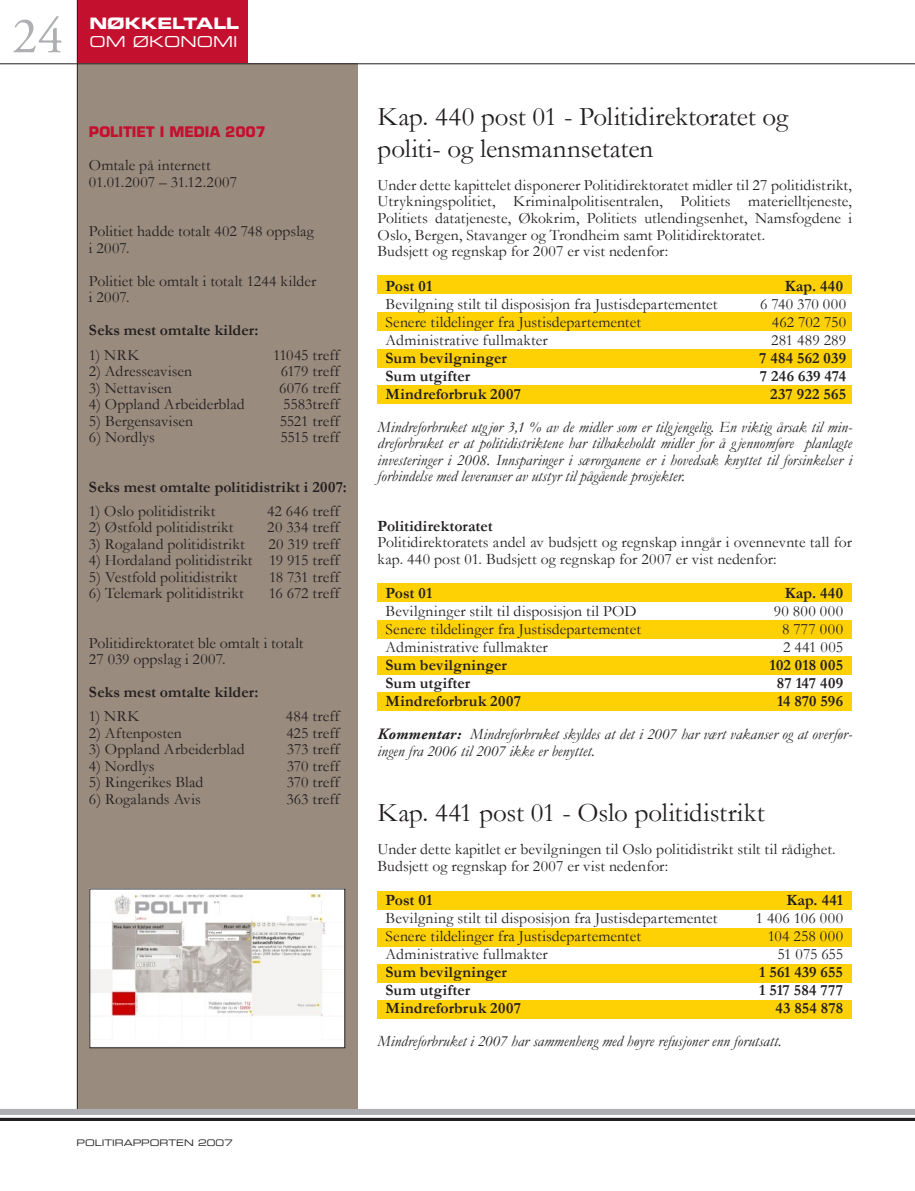
<style>
.page{position:relative;width:915px;height:1191px;background:#fff}
.page>*{position:absolute;margin:0;border:0;box-sizing:border-box;transform-origin:0 0}
.t1{font:51px "Adobe Garamond";color:#aeafb3}
.t2{font:27px/32.4px "Garamond";letter-spacing:-.005em;color:#231f20}
.t3{font:15.75px/16.5px "Garamond";letter-spacing:.005em;color:#231f20}
.t4{font:italic 15.75px/16.5px "Garamond";letter-spacing:.005em;color:#231f20;text-align:justify}
.t5{font:700 15.75px "Garamond";letter-spacing:.01em;color:#231f20}
.t6{font:15.75px "Eurostile Bold Extended Two";color:#fff}
.t7{font:15px "Eurostile Extended Two";color:#fff}
.t8{font:700 14.25px "Eurostile";color:#c3102f}
.t9{font:9px "Eurostile Extended Two";color:#231f20}
.s1{font-weight:700;font-style:normal}
.s2{font-family:"Adobe Garamond";font-weight:700}
</style>
<div class="page">
<div style="left:77px;top:0;width:170px;height:64px;background:#c3102f"></div>
<hr style="left:0;top:1118px;width:914px;height:3px;background:#231f20">
<hr style="left:0;top:1117px;width:914px;height:3px;background:#231f20">
<div style="left:77px;top:64px;width:280px;height:1049px;background:#998b7d"></div>
<div style="left:377px;top:276px;width:474px;height:18px;background:#fed105"></div>
<div style="left:377px;top:583px;width:474px;height:19px;background:#fed105"></div>
<div style="left:377px;top:891px;width:474px;height:18px;background:#fed105"></div>
<div style="left:377px;top:620px;width:474px;height:19px;background:#fed105"></div>
<div style="left:377px;top:928px;width:474px;height:18px;background:#fed105"></div>
<div style="left:377px;top:349px;width:474px;height:18px;background:#fed105"></div>
<div style="left:377px;top:656px;width:474px;height:19px;background:#fed105"></div>
<div style="left:377px;top:964px;width:474px;height:18px;background:#fed105"></div>
<div style="left:377px;top:692px;width:474px;height:19px;background:#fed105"></div>
<div style="left:377px;top:1000px;width:474px;height:18px;background:#fed105"></div>
<div style="left:377px;top:385px;width:474px;height:18px;background:#fed105"></div>
<div style="left:377px;top:313px;width:474px;height:18px;background:#fed105"></div>
<hr style="left:77px;top:0;width:1px;height:1109px;background:#231f20">
<div style="left:0;top:1109px;width:914px;height:6px;background:#aeafb3"></div>
<img style="left:91px;top:890px;width:252px;height:156px">
<div style="left:89px;top:888px;width:256px;height:160px;border:1px solid #231f20"></div>
<hr style="left:0;top:64px;width:914px;height:1px;background:#231f20">
<h1 class="t1" style="left:12px;top:9px;width:52px">24</h1>
<p class="t6" style="left:89px;top:13px;width:151px">NØKKELTALL</p>
<p class="t7" style="left:89px;top:32px;width:149px">OM ØKONOMI</p>
<p class="t8" style="left:89px;top:123px;width:178px">POLITIET I MEDIA 2007</p>
<p class="t3" style="left:89px;top:157px;width:149px">Omtale på internett<br>01.01.2007 – 31.12.2007</p>
<p class="t3" style="left:89px;top:223px;width:226px">Politiet hadde totalt 402 748 oppslag i 2007.</p>
<p class="t3" style="left:89px;top:272px;width:229px">Politiet ble omtalt i totalt 1244 kilder i 2007.</p>
<p class="t5" style="left:89px;top:321px;width:171px">Seks mest omtalte kilder:</p>
<p class="t3" style="left:89px;top:346px;width:52px">1) NRK</p>
<p class="t3" style="left:273px;top:346px;width:68px">11045 treff</p>
<p class="t3" style="left:89px;top:363px;width:105px">2) Adresseavisen</p>
<p class="t3" style="left:281px;top:363px;width:60px">6179 treff</p>
<p class="t3" style="left:89px;top:379px;width:84px">3) Nettavisen</p>
<p class="t3" style="left:279px;top:379px;width:62px">6076 treff</p>
<p class="t3" style="left:89px;top:396px;width:157px">4) Oppland Arbeiderblad</p>
<p class="t3" style="left:283px;top:396px;width:58px">5583treff</p>
<p class="t3" style="left:89px;top:412px;width:106px">5) Bergensavisen</p>
<p class="t3" style="left:280px;top:412px;width:61px">5521 treff</p>
<p class="t3" style="left:89px;top:429px;width:67px">6) Nordlys</p>
<p class="t3" style="left:280px;top:429px;width:61px">5515 treff</p>
<p class="t5" style="left:89px;top:477px;width:259px">Seks mest omtalte politidistrikt i 2007:</p>
<p class="t3" style="left:89px;top:502px;width:128px">1) Oslo politidistrikt</p>
<p class="t3" style="left:267px;top:502px;width:74px">42 646 treff</p>
<p class="t3" style="left:89px;top:519px;width:146px">2) Østfold politidistrikt</p>
<p class="t3" style="left:267px;top:519px;width:74px">20 334 treff</p>
<p class="t3" style="left:89px;top:535px;width:157px">3) Rogaland politidistrikt</p>
<p class="t3" style="left:268px;top:535px;width:73px">20 319 treff</p>
<p class="t3" style="left:89px;top:552px;width:252px">4) Hordaland politidistrikt 19 915 treff</p>
<p class="t3" style="left:89px;top:568px;width:150px">5) Vestfold politidistrikt</p>
<p class="t3" style="left:269px;top:568px;width:72px">18 731 treff</p>
<p class="t3" style="left:89px;top:585px;width:156px">6) Telemark politidistrikt</p>
<p class="t3" style="left:269px;top:585px;width:72px">16 672 treff</p>
<p class="t3" style="left:89px;top:634px;width:216px">Politidirektoratet ble omtalt i totalt<br>27 039 oppslag i 2007.</p>
<p class="t5" style="left:89px;top:683px;width:171px">Seks mest omtalte kilder:</p>
<p class="t3" style="left:89px;top:708px;width:52px">1) NRK</p>
<p class="t3" style="left:286px;top:708px;width:55px">484 treff</p>
<p class="t3" style="left:89px;top:724px;width:94px">2) Aftenposten</p>
<p class="t3" style="left:286px;top:724px;width:55px">425 treff</p>
<p class="t3" style="left:89px;top:741px;width:157px">3) Oppland Arbeiderblad</p>
<p class="t3" style="left:287px;top:741px;width:54px">373 treff</p>
<p class="t3" style="left:89px;top:757px;width:67px">4) Nordlys</p>
<p class="t3" style="left:287px;top:757px;width:54px">370 treff</p>
<p class="t3" style="left:89px;top:774px;width:116px">5) Ringerikes Blad</p>
<p class="t3" style="left:287px;top:774px;width:54px">370 treff</p>
<p class="t3" style="left:89px;top:790px;width:113px">6) Rogalands Avis</p>
<p class="t3" style="left:286px;top:790px;width:55px">363 treff</p>
<h2 class="t2" style="left:377px;top:100px;width:412px">Kap. 440 post 01 - Politidirektoratet og politi- og lensmannsetaten</h2>
<p class="t3" style="left:377px;top:177px;width:476px">Under dette kapittelet disponerer Politidirektoratet midler til 27 politidistrikt, Utrykningspolitiet, Kriminalpolitisentralen, Politiets materielltjeneste, Politiets datatjeneste, Økokrim, Politiets utlendingsenhet, Namsfogdene i Oslo, Bergen, Stavanger og Trondheim samt Politidirektoratet.<br>Budsjett og regnskap for 2007 er vist nedenfor:</p>
<p class="t5" style="left:385px;top:276px;width:48px">Post 01</p>
<p class="t5" style="left:784px;top:276px;width:60px">Kap. 440</p>
<p class="t3" style="left:385px;top:295px;width:333px">Bevilgning stilt til disposisjon fra Justisdepartementet</p>
<p class="t3" style="left:760px;top:295px;width:87px">6 740 370 000</p>
<p class="t3" style="left:385px;top:313px;width:257px">Senere tildelinger fra Justisdepartementet</p>
<p class="t3" style="left:771px;top:313px;width:76px">462 702 750</p>
<p class="t3" style="left:385px;top:331px;width:164px">Administrative fullmakter</p>
<p class="t3" style="left:771px;top:331px;width:76px">281 489 289</p>
<p class="t5" style="left:385px;top:348px;width:123px">Sum bevilgninger</p>
<p class="t5" style="left:758px;top:348px;width:88px">7 484 562 039</p>
<p class="t5" style="left:385px;top:366px;width:86px">Sum utgifter</p>
<p class="t5" style="left:759px;top:366px;width:88px">7 246 639 474</p>
<p class="t5" style="left:385px;top:384px;width:137px">Mindreforbruk 2007</p>
<p class="t5" style="left:770px;top:384px;width:77px">237 922 565</p>
<p class="t4" style="left:377px;top:418px;width:476px">Mindreforbruket utg jør 3,1 % av de midler som er tilg jengelig. En viktig årsak til min&shy;dreforbruket er at politidistriktene har tilbakeholdt midler for å g jennomføre planlagte investeringer i 2008. Innsparinger i særorganene er i hovedsak knyttet til forsinkelser i forbindelse med leveranser av utstyr til pågående prosjekter.</p>
<p class="t5" style="left:377px;top:516px;width:117px">Politidirektoratet</p>
<p class="t3" style="left:377px;top:534px;width:476px">Politidirektoratets andel av budsjett og regnskap inngår i ovennevnte tall for kap. 440 post 01. Budsjett og regnskap for 2007 er vist nedenfor:</p>
<p class="t5" style="left:385px;top:584px;width:48px">Post 01</p>
<p class="t5" style="left:784px;top:584px;width:60px">Kap. 440</p>
<p class="t3" style="left:385px;top:603px;width:252px">Bevilgninger stilt til disposisjon til POD</p>
<p class="t3" style="left:773px;top:603px;width:71px">90 800 000</p>
<p class="t3" style="left:385px;top:621px;width:257px">Senere tildelinger fra Justisdepartementet</p>
<p class="t3" style="left:781px;top:621px;width:62px">8 777 000</p>
<p class="t3" style="left:385px;top:639px;width:164px">Administrative fullmakter</p>
<p class="t3" style="left:782px;top:639px;width:61px">2 441 005</p>
<p class="t5" style="left:385px;top:656px;width:123px">Sum bevilgninger</p>
<p class="t5" style="left:769px;top:656px;width:75px">102 018 005</p>
<p class="t5" style="left:385px;top:674px;width:86px">Sum utgifter</p>
<p class="t5" style="left:776px;top:674px;width:68px">87 147 409</p>
<p class="t5" style="left:385px;top:692px;width:137px">Mindreforbruk 2007</p>
<p class="t4" style="left:377px;top:684px;width:476px;line-height:33px;text-indent:399px"><span class="s1">14 870 596<br></span><span class="s2">Kommentar:</span> Mindreforbruket skyldes at det i 2007 har vært vakanser og at overfør-</p>
<p class="t4" style="left:377px;top:742px;width:219px">ingen fra 2006 til 2007 ikke er benyttet.</p>
<h2 class="t2" style="left:377px;top:796px;width:388px">Kap. 441 post 01 - Oslo politidistrikt</h2>
<p class="t3" style="left:377px;top:840px;width:459px">Under dette kapitlet er bevilgningen til Oslo politidistrikt stilt til rådighet.<br>Budsjett og regnskap for 2007 er vist nedenfor:</p>
<p class="t5" style="left:385px;top:890px;width:48px">Post 01</p>
<p class="t5" style="left:786px;top:890px;width:58px">Kap. 441</p>
<p class="t3" style="left:385px;top:909px;width:333px">Bevilgning stilt til disposisjon fra Justisdepartementet</p>
<p class="t3" style="left:755px;top:909px;width:89px">1 406 106 000</p>
<p class="t3" style="left:385px;top:927px;width:257px">Senere tildelinger fra Justisdepartementet</p>
<p class="t3" style="left:767px;top:927px;width:77px">104 258 000</p>
<p class="t3" style="left:385px;top:945px;width:164px">Administrative fullmakter</p>
<p class="t3" style="left:777px;top:945px;width:67px">51 075 655</p>
<p class="t5" style="left:385px;top:962px;width:123px">Sum bevilgninger</p>
<p class="t5" style="left:758px;top:962px;width:85px">1 561 439 655</p>
<p class="t5" style="left:385px;top:980px;width:86px">Sum utgifter</p>
<p class="t5" style="left:759px;top:980px;width:85px">1 517 584 777</p>
<p class="t5" style="left:385px;top:998px;width:137px">Mindreforbruk 2007</p>
<p class="t5" style="left:775px;top:998px;width:69px">43 854 878</p>
<p class="t4" style="left:377px;top:1032px;width:405px">Mindreforbruket i 2007 har sammenheng med høyre refusjoner enn forutsatt.</p>
<p class="t9" style="left:77px;top:1136px;width:158px">POLITIRAPPORTEN 2007</p>
</div>
